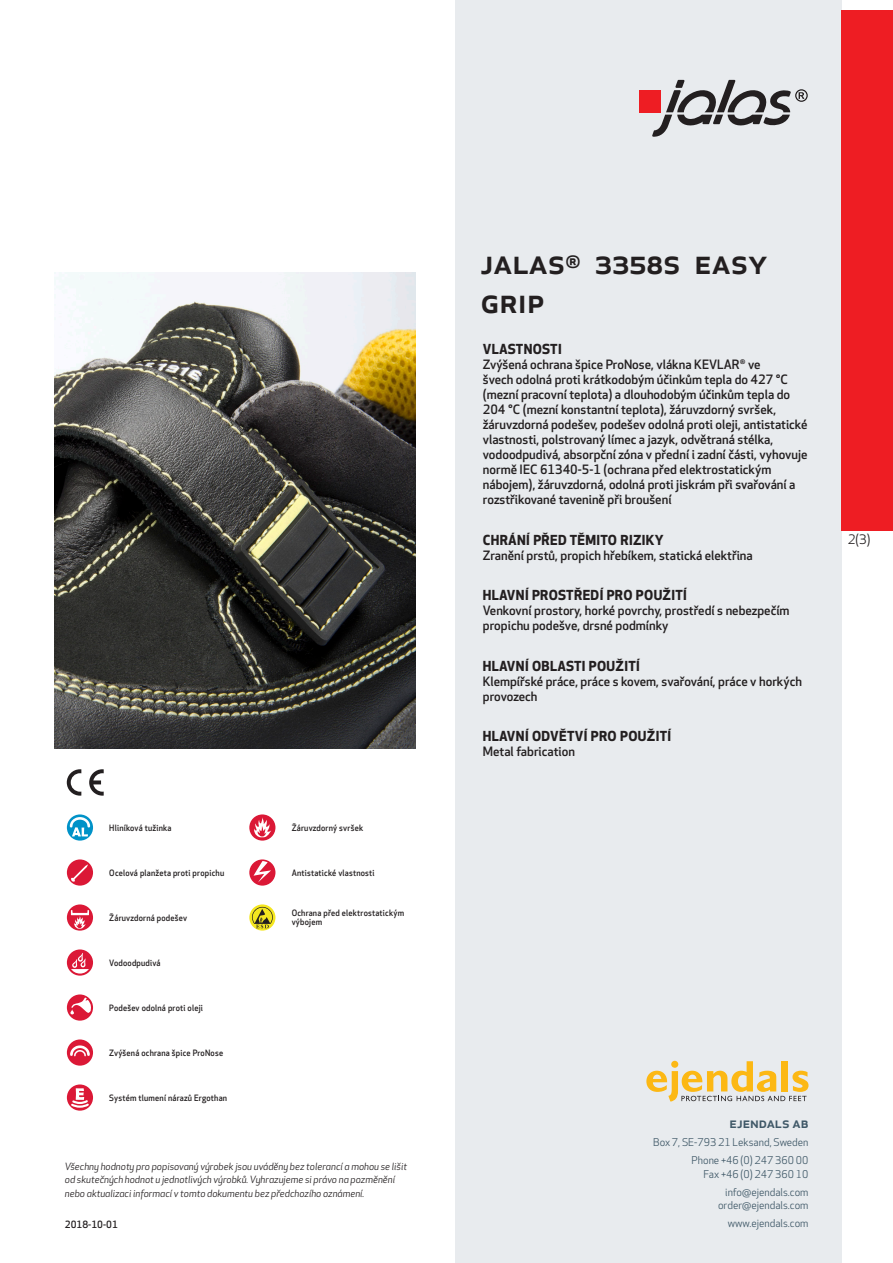
<style>
.page{position:relative;width:893px;height:1263px;background:#fff}
.page>*{position:absolute;margin:0;border:0;box-sizing:border-box;transform-origin:0 0}
.prodname{font:500 34.5px/39px "Apex New";color:#231f20}
.t1{font:500 15px "Apex New";color:#405968}
.Funktion_body{font:700 13.5px "Apex New";letter-spacing:.025em;color:#231f20}
.t2{font:12.75px "Apex New";color:#231f20}
.Funktion_body-2{font:500 12.6px/15px "Apex New";color:#231f20}
.t3{font:10.5px/18px "Apex New";color:#405968;text-align:right}
.t4{font:italic 9.75px/13.5px "Apex New";color:#231f20}
.Sidfot_datum{font:500 9.75px "Apex New";color:#231f20}
.Artikel{font:500 8.55px/9px "Apex New";letter-spacing:.025em;color:#231f20;scale:.95 1}
</style>
<div class="page">
<div style="left:455px;top:0;width:387px;height:1263px;background:#e8ebee"></div>
<svg style="left:646px;top:1061px;width:162px;height:40px"></svg>
<div style="left:842px;top:11px;width:51px;height:520px;background:#ee1d23"></div>
<div style="left:639px;top:90px;width:22px;height:22px;background:#ee1d23"></div>
<svg style="left:652px;top:80px;width:156px;height:57px"></svg>
<svg style="left:67px;top:814px;width:26px;height:27px"></svg>
<svg style="left:70px;top:817px;width:20px;height:19px"></svg>
<div style="left:67px;top:859px;width:26px;height:27px;background:#db1836;border-radius:50%"></div>
<svg style="left:71px;top:864px;width:17px;height:18px"></svg>
<svg style="left:67px;top:904px;width:26px;height:27px"></svg>
<svg style="left:71px;top:910px;width:18px;height:19px"></svg>
<svg style="left:67px;top:949px;width:26px;height:27px"></svg>
<svg style="left:71px;top:953px;width:18px;height:20px"></svg>
<svg style="left:67px;top:994px;width:26px;height:27px"></svg>
<svg style="left:70px;top:997px;width:21px;height:17px"></svg>
<div style="left:67px;top:1039px;width:26px;height:27px;background:#db1836;border-radius:50%"></div>
<svg style="left:70px;top:1045px;width:20px;height:11px"></svg>
<svg style="left:67px;top:1084px;width:26px;height:27px"></svg>
<svg style="left:69px;top:1088px;width:22px;height:21px"></svg>
<svg style="left:249px;top:814px;width:26px;height:27px"></svg>
<svg style="left:254px;top:817px;width:17px;height:20px"></svg>
<svg style="left:249px;top:859px;width:26px;height:27px"></svg>
<svg style="left:254px;top:861px;width:17px;height:21px"></svg>
<svg style="left:249px;top:904px;width:26px;height:26px"></svg>
<svg style="left:252px;top:907px;width:21px;height:21px"></svg>
<svg style="left:89px;top:769px;width:15px;height:27px"></svg>
<svg style="left:67px;top:769px;width:14px;height:27px"></svg>
<img style="left:54px;top:272px;width:361px;height:476px">
<p class="Artikel" style="left:109px;top:823px;width:67px">Hliníková tužinka</p>
<p class="Artikel" style="left:109px;top:868px;width:123px">Ocelová planžeta proti propichu</p>
<p class="Artikel" style="left:109px;top:913px;width:83px">Žáruvzdorná podešev</p>
<p class="Artikel" style="left:109px;top:958px;width:56px">Vodoodpudivá</p>
<p class="Artikel" style="left:109px;top:1003px;width:100px">Podešev odolná proti oleji</p>
<p class="Artikel" style="left:109px;top:1048px;width:121px">Zvýšená ochrana špice ProNose</p>
<p class="Artikel" style="left:109px;top:1093px;width:126px">Systém tlumení nárazů Ergothan</p>
<p class="Artikel" style="left:292px;top:823px;width:77px">Žáruvzdorný svršek</p>
<p class="Artikel" style="left:292px;top:868px;width:89px">Antistatické vlastnosti</p>
<p class="Artikel" style="left:292px;top:909px;width:120px">Ochrana před elektrostatickým výbojem</p>
<p class="t4" style="left:65px;top:1159px;width:344px">Všechny hodnoty pro popisovaný výrobek jsou uváděny bez tolerancí a mohou se lišit od skutečných hodnot u jednotlivých výrobků. Vyhrazujeme si právo na pozměnění nebo aktualizaci informací v tomto dokumentu bez předchozího oznámení.</p>
<p class="Sidfot_datum" style="left:65px;top:1218px;width:54px">2018-10-01</p>
<p class="prodname" style="left:480px;top:241px;width:289px">JALAS<sup>®</sup> 3358S Easy<br>Grip</p>
<p class="Funktion_body" style="left:483px;top:339px;width:80px">VLASTNOSTI</p>
<p class="Funktion_body-2" style="left:483px;top:356px;width:326px">Zvýšená ochrana špice ProNose, vlákna KEVLAR<sup>®</sup> ve<br>švech odolná proti krátkodobým účinkům tepla do 427 °C (mezní pracovní teplota) a dlouhodobým účinkům tepla do 204 °C (mezní konstantní teplota), žáruvzdorný svršek, žáruvzdorná podešev, podešev odolná proti oleji, antistatické vlastnosti, polstrovaný límec a jazyk, odvětraná stélka, vodoodpudivá, absorpční zóna v přední i zadní části, vyhovuje normě IEC 61340-5-1 (ochrana před elektrostatickým nábojem), žáruvzdorná, odolná proti jiskrám při svařování a rozstřikované tavenině při broušení</p>
<p class="Funktion_body" style="left:483px;top:530px;width:182px">CHRÁNÍ PŘED TĚMITO RIZIKY</p>
<p class="Funktion_body-2" style="left:483px;top:547px;width:271px">Zranění prstů, propich hřebíkem, statická elektřina</p>
<p class="Funktion_body" style="left:483px;top:585px;width:206px">HLAVNÍ PROSTŘEDÍ PRO POUŽITÍ</p>
<p class="Funktion_body-2" style="left:483px;top:603px;width:308px">Venkovní prostory, horké povrchy, prostředí s nebezpečím propichu podešve, drsné podmínky</p>
<p class="Funktion_body" style="left:483px;top:656px;width:159px">HLAVNÍ OBLASTI POUŽITÍ</p>
<p class="Funktion_body-2" style="left:483px;top:673px;width:321px">Klempířské práce, práce s kovem, svařování, práce v horkých provozech</p>
<p class="Funktion_body" style="left:483px;top:727px;width:190px">HLAVNÍ ODVĚTVÍ PRO POUŽITÍ</p>
<p class="Funktion_body-2" style="left:483px;top:744px;width:94px">Metal fabrication</p>
<p class="t2" style="left:848px;top:531px;width:24px">2(3)</p>
<p class="t1" style="left:729px;top:1113px;width:80px">ejendals ab</p>
<p class="t3" style="left:653px;top:1133px;width:157px">Box 7, SE-793 21 Leksand, Sweden<br>Phone +46 (0) 247 360 00</p>
<p class="t3" style="left:703px;top:1165px;width:107px">Fax +46 (0) 247 360 10 info@ejendals.com</p>
<p class="t3" style="left:718px;top:1196px;width:92px">order@ejendals.com</p>
<p class="t3" style="left:728px;top:1215px;width:82px">www.ejendals.com</p>
</div>
